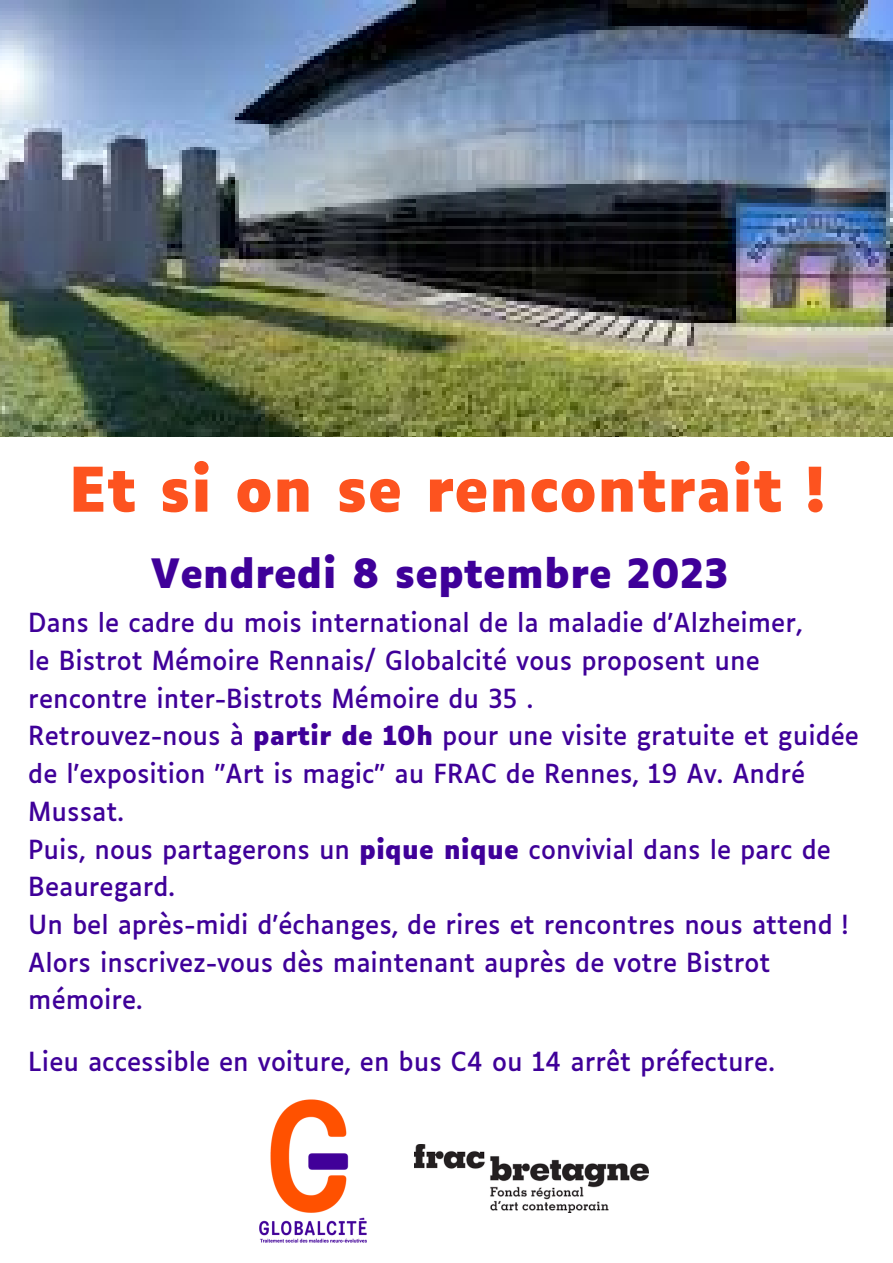
<style>
.page{position:relative;width:893px;height:1263px;background:#fff}
.page>*{position:absolute;margin:0;border:0;box-sizing:border-box;transform-origin:0 0}
.t1{font:700 58.95px "Luciole";color:#fd531f}
.t2{font:700 38.7px "Luciole";color:#3f0099}
.t3{font:25.2px/37.7px "Luciole";color:#3f0099}
.s1{font-weight:700}
</style>
<div class="page">
<img style="left:0;top:0;width:893px;height:436px">
<img style="left:414px;top:1145px;width:234px;height:68px">
<img style="left:259px;top:1099px;width:108px;height:144px">
<p class="t1" style="left:69px;top:465px;width:757px">Et si on se rencontrait !</p>
<p class="t2" style="left:150px;top:558px;width:579px">Vendredi 8 septembre 2023</p>
<p class="t3" style="left:28px;top:606px;width:775px">Dans le cadre du mois international de la maladie d'Alzheimer,</p>
<p class="t3" style="left:28px;top:644px;width:733px">le Bistrot Mémoire Rennais/ Globalcité vous proposent une rencontre inter-Bistrots Mémoire du 35 .</p>
<p class="t3" style="left:28px;top:719px;width:832px">Retrouvez-nous à <span class="s1">partir de 10h</span> pour une visite gratuite et guidée de l'exposition "Art is magic" au FRAC de Rennes, 19 Av. André<br>Mussat.</p>
<p class="t3" style="left:28px;top:832px;width:804px">Puis, nous partagerons un <span class="s1">pique nique</span> convivial dans le parc de<br>Beauregard.</p>
<p class="t3" style="left:28px;top:908px;width:821px">Un bel après-midi d'échanges, de rires et rencontres nous attend !<br>Alors inscrivez-vous dès maintenant auprès de votre Bistrot mémoire.</p>
<p class="t3" style="left:28px;top:1045px;width:748px">Lieu accessible en voiture, en bus C4 ou 14 arrêt préfecture.</p>
</div>
